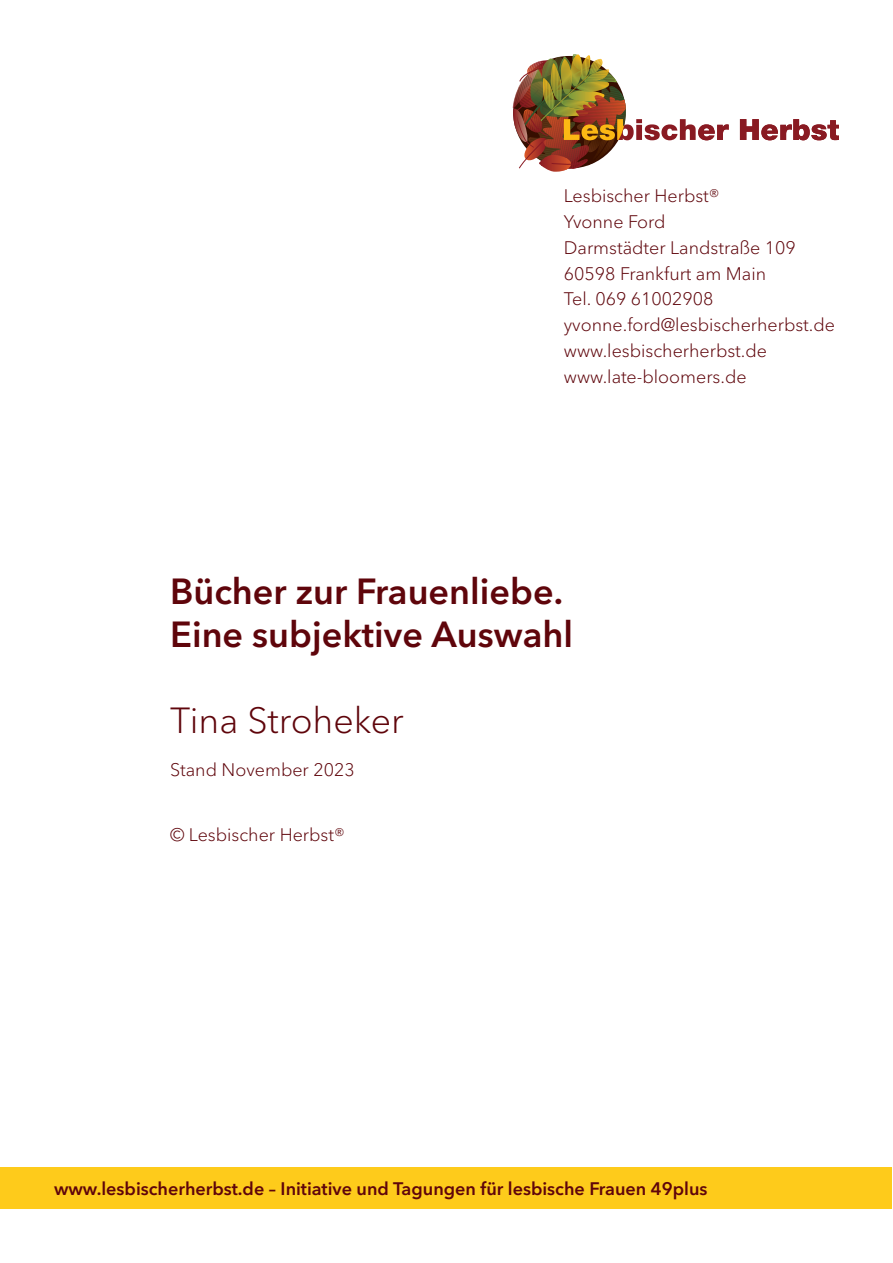
<style>
.page{position:relative;width:893px;height:1263px;background:#fff}
.page>*{position:absolute;margin:0;border:0;box-sizing:border-box;transform-origin:0 0}
.t1{font:600 36px "Avenir Next LT Pro";color:#5f050b}
.t2{font:300 36px "Avenir Next LT Pro";color:#5f050b}
.t3{font:300 18px "Avenir Next LT Pro";color:#5f050b}
.t4{font:600 18px "Avenir Next LT Pro";color:#5f050b}
</style>
<div class="page">
<svg style="left:740px;top:119px;width:99px;height:21px"></svg>
<svg style="left:513px;top:54px;width:216px;height:118px"></svg>
<div style="left:1px;top:1167px;width:891px;height:41px;background:#fecb1b"></div>
<p class="t3" style="left:564px;top:185px;width:157px">Lesbischer Herbst®</p>
<p class="t3" style="left:564px;top:211px;width:103px">Yvonne Ford</p>
<p class="t3" style="left:564px;top:237px;width:234px">Darmstädter Landstraße 109</p>
<p class="t3" style="left:564px;top:263px;width:204px">60598 Frankfurt am Main</p>
<p class="t3" style="left:564px;top:288px;width:151px">Tel. 069 61002908</p>
<p class="t3" style="left:564px;top:314px;width:273px">yvonne.ford@lesbischerherbst.de</p>
<p class="t3" style="left:564px;top:340px;width:205px">www.lesbischerherbst.de</p>
<p class="t3" style="left:564px;top:366px;width:184px">www.late-bloomers.de</p>
<p class="t1" style="left:170px;top:569px;width:394px">Bücher zur Frauenliebe.</p>
<p class="t1" style="left:170px;top:612px;width:405px">Eine subjektive Auswahl</p>
<p class="t2" style="left:170px;top:699px;width:235px">Tina Stroheker</p>
<p class="t3" style="left:170px;top:759px;width:186px">Stand November 2023</p>
<p class="t3" style="left:170px;top:824px;width:176px">© Lesbischer Herbst®</p>
<p class="t4" style="left:54px;top:1177px;width:655px">www.lesbischerherbst.de – Initiative und Tagungen für lesbische Frauen 49plus</p>
</div>
